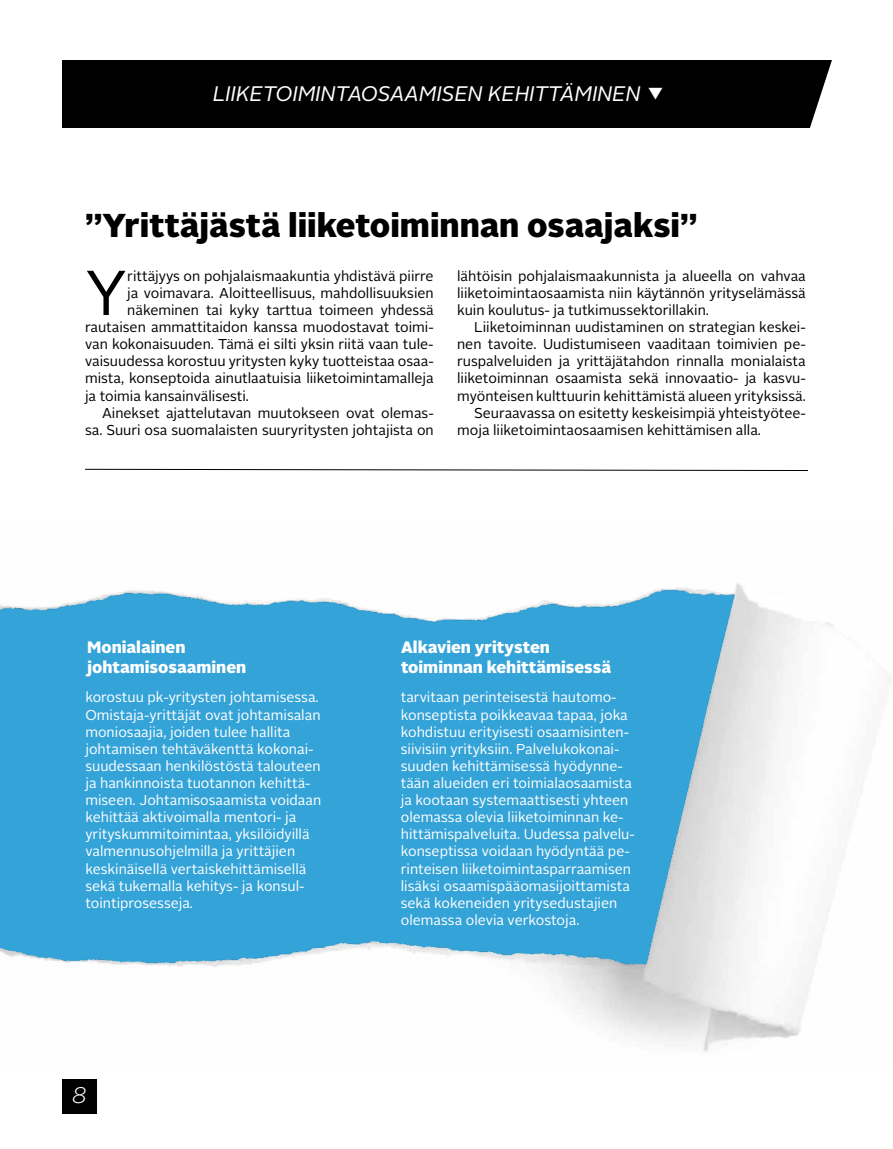
<style>
.page{position:relative;width:893px;height:1149px;background:#fff}
.page>*{position:absolute;margin:0;border:0;box-sizing:border-box;transform-origin:0 0}
.t1{font:63.15px "Alright Sans";color:#000}
.t2{font:900 33px "Alright Sans";color:#000}
.t3{font:italic 300 22.5px "Alright Sans";color:#fff}
.t4{font:italic 21px "Alright Sans";color:#fff}
.t5{font:900 16.5px/19.8px "Alright Sans";color:#fff}
.t6{font:14.25px/17.1px "Alright Sans";color:#000;text-align:justify}
.t7{font:14.25px/17.1px "Alright Sans";color:#fff}
</style>
<div class="page">
<div style="left:63px;top:60px;width:775px;height:68px;background:#000"></div>
<svg style="left:810px;top:60px;width:28px;height:68px"></svg>
<div style="left:63px;top:1079px;width:34px;height:34px;background:#000"></div>
<img style="left:0;top:583px;width:890px;height:469px">
<svg style="left:85px;top:468px;width:723px;height:3px"></svg>
<h3 class="t4" style="left:213px;top:79px;width:453px">LIIKETOIMINTAOSAAMISEN KEHITTÄMINEN ▼</h3>
<h2 class="t2" style="left:85px;top:202px;width:614px">”Yrittäjästä liiketoiminnan osaajaksi”</h2>
<h1 class="t1" style="left:85px;top:250px;width:44px">Y</h1>
<p class="t6" style="left:127px;top:267px;width:308px">rittäjyys on pohjalaismaakuntia yhdistävä piirre</p>
<p class="t6" style="left:457px;top:267px;width:350px">lähtöisin pohjalaismaakunnista ja alueella on vahvaa liiketoimintaosaamista niin käytännön yrityselämässä kuin koulutus- ja tutkimussektorillakin.</p>
<p class="t6" style="left:474px;top:319px;width:333px">Liiketoiminnan uudistaminen on strategian keskei-</p>
<p class="t6" style="left:457px;top:336px;width:350px">nen tavoite. Uudistumiseen vaaditaan toimivien pe-</p>
<p class="t6" style="left:457px;top:353px;width:350px">ruspalveluiden ja yrittäjätahdon rinnalla monialaista</p>
<p class="t6" style="left:457px;top:370px;width:350px">liiketoiminnan osaamista sekä innovaatio- ja kasvu-</p>
<p class="t6" style="left:457px;top:387px;width:350px">myönteisen kulttuurin kehittämistä alueen yrityksissä.</p>
<p class="t6" style="left:474px;top:404px;width:333px">Seuraavassa on esitetty keskeisimpiä yhteistyötee-</p>
<p class="t6" style="left:457px;top:421px;width:305px">moja liiketoimintaosaamisen kehittämisen alla.</p>
<p class="t6" style="left:127px;top:284px;width:308px">ja voimavara. Aloitteellisuus, mahdollisuuksien</p>
<p class="t6" style="left:127px;top:301px;width:308px">näkeminen tai kyky tarttua toimeen yhdessä</p>
<p class="t6" style="left:85px;top:319px;width:350px">rautaisen ammattitaidon kanssa muodostavat toimi-</p>
<p class="t6" style="left:85px;top:336px;width:350px">van kokonaisuuden. Tämä ei silti yksin riitä vaan tule-</p>
<p class="t6" style="left:85px;top:353px;width:350px">vaisuudessa korostuu yritysten kyky tuotteistaa osaa-</p>
<p class="t6" style="left:85px;top:370px;width:350px">mista, konseptoida ainutlaatuisia liiketoimintamalleja</p>
<p class="t6" style="left:85px;top:387px;width:166px">ja toimia kansainvälisesti.</p>
<p class="t6" style="left:102px;top:404px;width:333px">Ainekset ajattelutavan muutokseen ovat olemas-</p>
<p class="t6" style="left:85px;top:421px;width:350px">sa. Suuri osa suomalaisten suuryritysten johtajista on</p>
<p class="t5" style="left:87px;top:637px;width:161px">Monialainen johtamisosaaminen</p>
<p class="t7" style="left:85px;top:689px;width:237px">korostuu pk-yritysten johtamisessa.<br>Omistaja-yrittäjät ovat johtamisalan moniosaajia, joiden tulee hallita johtamisen tehtäväkenttä kokonai&shy;suudessaan henkilöstöstä talouteen ja hankinnoista tuotannon kehittä&shy;miseen. Johtamisosaamista voidaan kehittää aktivoimalla mentori- ja yrityskummitoimintaa, yksilöidyillä valmennusohjelmilla ja yrittäjien keskinäisellä vertaiskehittämisellä sekä tukemalla kehitys- ja konsul&shy;tointiprosesseja.</p>
<h3 class="t3" style="left:72px;top:1079px;width:16px">8</h3>
<p class="t5" style="left:401px;top:637px;width:212px">Alkavien yritysten toiminnan kehittämisessä</p>
<p class="t7" style="left:401px;top:689px;width:236px">tarvitaan perinteisestä hautomo&shy;konseptista poikkeavaa tapaa, joka kohdistuu erityisesti osaamisinten&shy;siivisiin yrityksiin. Palvelukokonai&shy;suuden kehittämisessä hyödynne&shy;tään alueiden eri toimialaosaamista ja kootaan systemaattisesti yhteen olemassa olevia liiketoiminnan ke&shy;hittämispalveluita. Uudessa palvelu&shy;konseptissa voidaan hyödyntää pe&shy;rinteisen liiketoimintasparraamisen lisäksi osaamispääomasijoittamista sekä kokeneiden yritysedustajien olemassa olevia verkostoja.</p>
</div>
